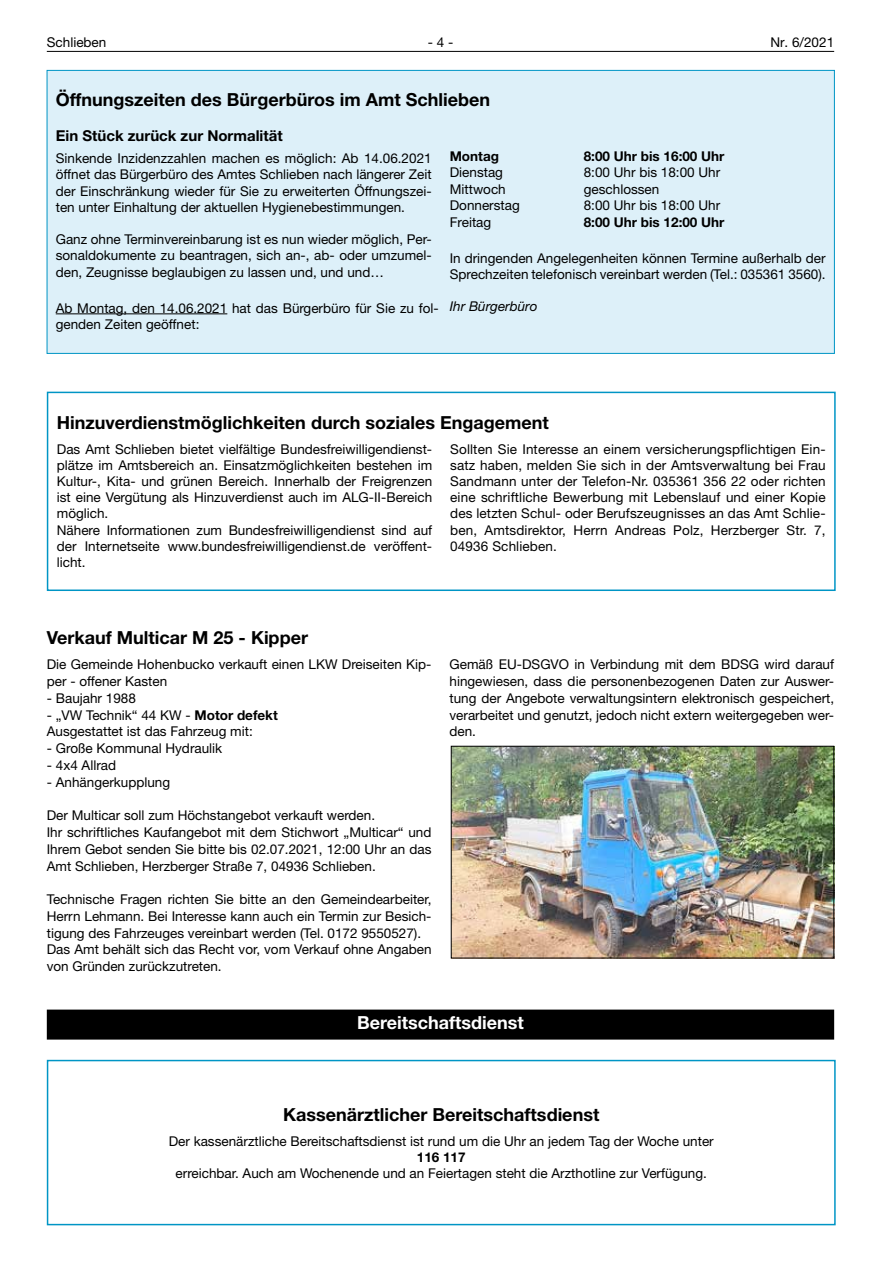
<style>
.page{position:relative;width:881px;height:1263px;background:#fff}
.page>*{position:absolute;margin:0;border:0;box-sizing:border-box;transform-origin:0 0}
.t1{font:700 18px "Helvetica Neue LT";color:#000}
.t2{font:700 18px "Helvetica Neue LT";color:#fff}
.t3{font:700 15px "Helvetica Neue LT";color:#000}
.t4{font:13.5px/16.2px "Helvetica Neue LT";color:#000}
.t5{font:700 13.5px "Helvetica Neue LT";color:#000}
.t6{font:italic 13.5px "Helvetica Neue LT";color:#000}
.s1{font-weight:700}
</style>
<div class="page">
<hr style="left:47px;top:51px;width:786px;height:1px;background:#000">
<div style="left:47px;top:392px;width:788px;height:199px;border:2px solid #0095c5"></div>
<div style="left:47px;top:70px;width:787px;height:283px;background:#ddf0f9"></div>
<hr style="left:56px;top:313px;width:171px;height:1px;background:#000">
<img style="left:453px;top:748px;width:378px;height:208px">
<div style="left:451px;top:746px;width:382px;height:212px;border:1px solid #000"></div>
<div style="left:47px;top:1009px;width:786px;height:30px;background:#000"></div>
<div style="left:47px;top:1060px;width:788px;height:165px;border:2px solid #0095c5"></div>
<p class="t4" style="left:47px;top:34px;width:61px">Schlieben</p>
<p class="t4" style="left:427px;top:34px;width:27px">- 4 -</p>
<p class="t4" style="left:770px;top:34px;width:65px">Nr. 6/2021</p>
<h1 class="t1" style="left:56px;top:88px;width:435px">Öffnungszeiten des Bürgerbüros im Amt Schlieben</h1>
<p class="t3" style="left:56px;top:126px;width:228px">Ein Stück zurück zur Normalität</p>
<p class="t4" style="left:56px;top:150px;width:377px;text-align:justify">Sinkende Inzidenzzahlen machen es möglich: Ab 14.06.2021 öffnet das Bürgerbüro des Amtes Schlieben nach längerer Zeit der Einschränkung wieder für Sie zu erweiterten Öffnungszei&shy;ten unter Einhaltung der aktuellen Hygienebestimmungen.</p>
<p class="t4" style="left:56px;top:231px;width:377px;text-align:justify">Ganz ohne Terminvereinbarung ist es nun wieder möglich, Per&shy;sonaldokumente zu beantragen, sich an-, ab- oder umzumel&shy;den, Zeugnisse beglaubigen zu lassen und, und und…</p>
<p class="t4" style="left:56px;top:299px;width:384px">Ab Montag, den 14.06.2021 hat das Bürgerbüro für Sie zu fol&shy;genden Zeiten geöffnet:</p>
<p class="t5" style="left:449px;top:147px;width:51px">Montag</p>
<p class="t5" style="left:583px;top:147px;width:142px">8:00 Uhr bis 16:00 Uhr</p>
<p class="t4" style="left:449px;top:164px;width:55px">Dienstag</p>
<p class="t4" style="left:583px;top:164px;width:138px">8:00 Uhr bis 18:00 Uhr</p>
<p class="t4" style="left:449px;top:181px;width:57px">Mittwoch</p>
<p class="t4" style="left:583px;top:181px;width:77px">geschlossen</p>
<p class="t4" style="left:449px;top:197px;width:72px">Donnerstag</p>
<p class="t4" style="left:583px;top:197px;width:138px">8:00 Uhr bis 18:00 Uhr</p>
<p class="t4" style="left:449px;top:214px;width:43px">Freitag</p>
<p class="t5" style="left:583px;top:214px;width:142px">8:00 Uhr bis 12:00 Uhr</p>
<p class="t4" style="left:449px;top:250px;width:377px">In dringenden Angelegenheiten können Termine außerhalb der<br>Sprechzeiten telefonisch vereinbart werden (Tel.: 035361 3560).</p>
<p class="t6" style="left:449px;top:298px;width:89px">Ihr Bürgerbüro</p>
<h1 class="t1" style="left:57px;top:411px;width:493px">Hinzuverdienstmöglichkeiten durch soziales Engagement</h1>
<p class="t4" style="left:57px;top:441px;width:377px">Das Amt Schlieben bietet vielfältige Bundesfreiwilligendienst&shy;plätze im Amtsbereich an. Einsatzmöglichkeiten bestehen im Kultur-, Kita- und grünen Bereich. Innerhalb der Freigrenzen ist eine Vergütung als Hinzuverdienst auch im ALG-II-Bereich möglich.<br>Nähere Informationen zum Bundesfreiwilligendienst sind auf der Internetseite www.bundesfreiwilligendienst.de veröffent&shy;licht.</p>
<p class="t4" style="left:450px;top:441px;width:377px;text-align:justify">Sollten Sie Interesse an einem versicherungspflichtigen Ein&shy;satz haben, melden Sie sich in der Amtsverwaltung bei Frau Sandmann unter der Telefon-Nr. 035361 356 22 oder richten eine schriftliche Bewerbung mit Lebenslauf und einer Kopie des letzten Schul- oder Berufszeugnisses an das Amt Schlie&shy;ben, Amtsdirektor, Herrn Andreas Polz, Herzberger Str. 7, 04936 Schlieben.</p>
<h1 class="t1" style="left:47px;top:626px;width:262px">Verkauf Multicar M 25 - Kipper</h1>
<p class="t4" style="left:47px;top:656px;width:386px;line-height:16.8px">Die Gemeinde Hohenbucko verkauft einen LKW Dreiseiten Kip&shy;per - offener Kasten</p>
<p class="t4" style="left:47px;top:690px;width:91px">- Baujahr 1988</p>
<p class="t4" style="left:47px;top:706px;width:232px;line-height:16.8px">- „VW Technik“ 44 KW - <span class="s1">Motor defekt<br></span>Ausgestattet ist das Fahrzeug mit:</p>
<p class="t4" style="left:47px;top:740px;width:177px">- Große Kommunal Hydraulik</p>
<p class="t4" style="left:47px;top:757px;width:71px">- 4x4 Allrad</p>
<p class="t4" style="left:47px;top:773px;width:125px">- Anhängerkupplung</p>
<p class="t4" style="left:47px;top:807px;width:386px;line-height:16.8px">Der Multicar soll zum Höchstangebot verkauft werden.<br>Ihr schriftliches Kaufangebot mit dem Stichwort „Multicar“ und Ihrem Gebot senden Sie bitte bis 02.07.2021, 12:00 Uhr an das Amt Schlieben, Herzberger Straße 7, 04936 Schlieben.</p>
<p class="t4" style="left:47px;top:891px;width:386px;line-height:16.8px">Technische Fragen richten Sie bitte an den Gemeindearbeiter, Herrn Lehmann. Bei Interesse kann auch ein Termin zur Besich&shy;tigung des Fahrzeuges vereinbart werden (Tel. 0172 9550527).<br>Das Amt behält sich das Recht vor, vom Verkauf ohne Angaben von Gründen zurückzutreten.</p>
<p class="t4" style="left:449px;top:656px;width:386px;line-height:16.8px;text-align:justify">Gemäß EU-DSGVO in Verbindung mit dem BDSG wird darauf hingewiesen, dass die personenbezogenen Daten zur Auswer&shy;tung der Angebote verwaltungsintern elektronisch gespeichert, verarbeitet und genutzt, jedoch nicht extern weitergegeben wer&shy;den.</p>
<h1 class="t2" style="left:357px;top:1011px;width:168px">Bereitschaftsdienst</h1>
<h1 class="t1" style="left:283px;top:1103px;width:317px">Kassenärztlicher Bereitschaftsdienst</h1>
<p class="t4" style="left:169px;top:1133px;width:546px">Der kassenärztliche Bereitschaftsdienst ist rund um die Uhr an jedem Tag der Woche unter</p>
<p class="t5" style="left:416px;top:1149px;width:50px">116 117</p>
<p class="t4" style="left:175px;top:1165px;width:532px">erreichbar. Auch am Wochenende und an Feiertagen steht die Arzthotline zur Verfügung.</p>
</div>
